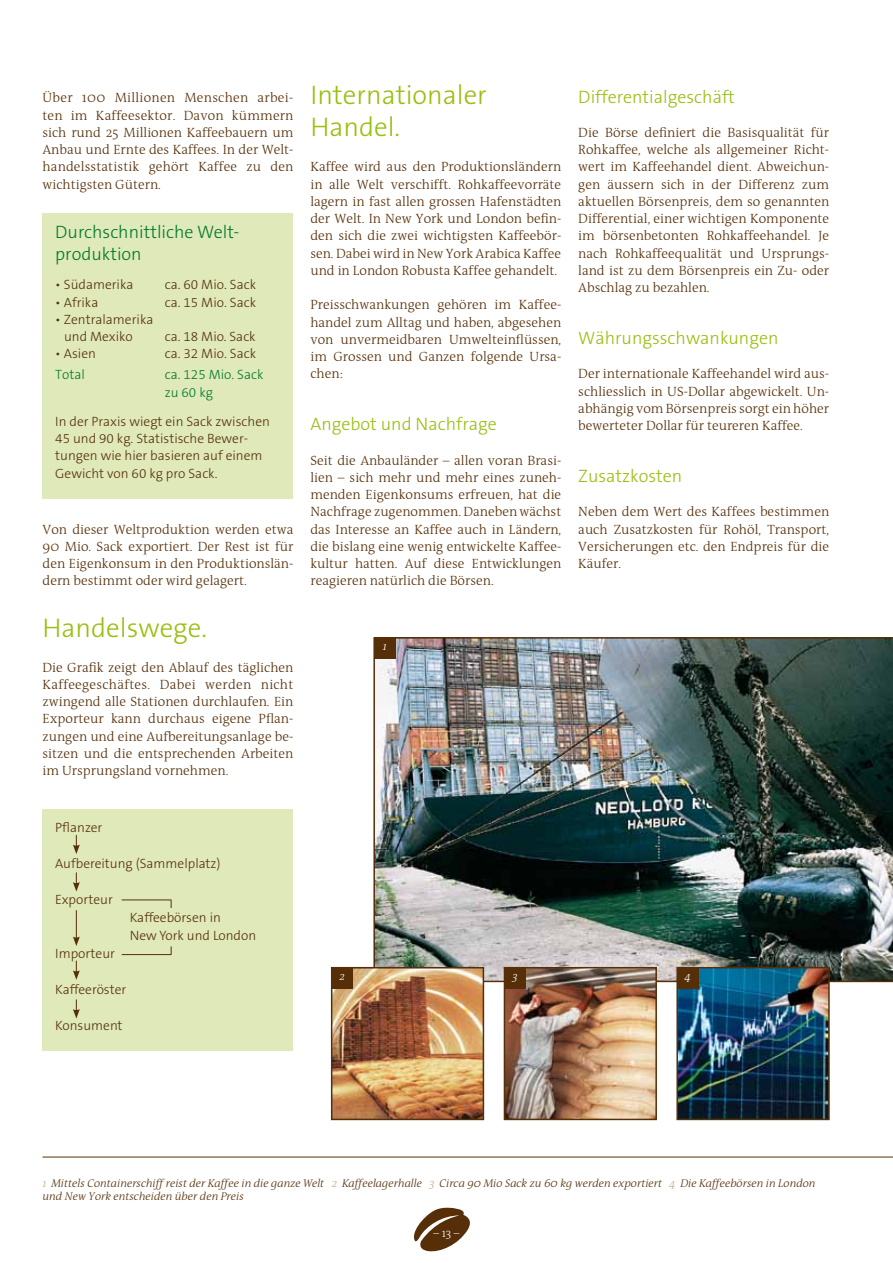
<style>
.page{position:relative;width:893px;height:1263px;background:#fff}
.page>*{position:absolute;margin:0;border:0;box-sizing:border-box;transform-origin:0 0}
.t1{font:300 27px/32.4px "The Sans B3";color:#97bf0d}
.t2{font:300 18px "The Sans B3";color:#97bf0d}
.t3{font:300 18px/21.6px "The Sans B3";color:#00792c}
.t4{font:300 13.5px/17.2px "The Antiqua B3";color:#562f08;text-align:justify}
.t5{font:300 13.5px/17.2px "The Sans B3";color:#562f08}
.t6{font:300 13.5px/17.2px "The Sans B3";color:#00792c}
.t7{font:300 11.55px "The Antiqua B3";color:#fff}
.t8{font:italic 300 11.25px/13.5px "The Antiqua B3 i";color:#562f08}
.t9{font:italic 300 11.25px "The Antiqua B3 i";color:#fff}
.t10{font:italic 300 11.1px "The Antiqua B3 i";color:#fff}
.s1{color:#c7aa8b}
</style>
<div class="page">
<svg style="left:413px;top:1207px;width:57px;height:45px"></svg>
<hr style="left:43px;top:1157px;width:850px;height:1px;background:#562f08">
<div style="left:43px;top:213px;width:250px;height:286px;background:#dfe9ba"></div>
<div style="left:43px;top:810px;width:250px;height:241px;background:#dfe9ba"></div>
<svg style="left:73px;top:835px;width:7px;height:19px"></svg>
<svg style="left:73px;top:961px;width:7px;height:19px"></svg>
<svg style="left:73px;top:872px;width:7px;height:19px"></svg>
<svg style="left:73px;top:910px;width:7px;height:36px"></svg>
<svg style="left:73px;top:999px;width:7px;height:19px"></svg>
<hr style="left:122px;top:899px;width:49px;height:1px;background:#562f08">
<hr style="left:122px;top:954px;width:49px;height:1px;background:#562f08">
<img style="left:373px;top:637px;width:520px;height:345px">
<div style="left:374px;top:638px;width:21px;height:21px;background:#562f08"></div>
<img style="left:334px;top:970px;width:147px;height:147px">
<div style="left:331px;top:967px;width:153px;height:153px;border:2px solid #562f08"></div>
<div style="left:332px;top:968px;width:21px;height:21px;background:#562f08"></div>
<img style="left:507px;top:970px;width:147px;height:147px">
<div style="left:504px;top:967px;width:153px;height:153px;border:2px solid #562f08"></div>
<div style="left:504px;top:968px;width:21px;height:21px;background:#562f08"></div>
<img style="left:679px;top:970px;width:148px;height:147px">
<div style="left:676px;top:967px;width:154px;height:153px;border:2px solid #562f08"></div>
<div style="left:677px;top:968px;width:21px;height:21px;background:#562f08"></div>
<p class="t4" style="left:43px;top:90px;width:252px">Über 100 Millionen Menschen arbei&shy;ten im Kaffeesektor. Davon kümmern sich rund 25 Millionen Kaffeebauern um Anbau und Ernte des Kaffees. In der Welt&shy;handelsstatistik gehört Kaffee zu den wichtigsten Gütern.</p>
<h2 class="t3" style="left:55px;top:222px;width:186px">Durchschnittliche Welt&shy;produktion</h2>
<p class="t5" style="left:55px;top:277px;width:80px">• Südamerika</p>
<p class="t5" style="left:165px;top:277px;width:93px">ca. 60 Mio. Sack</p>
<p class="t5" style="left:55px;top:294px;width:45px">• Afrika</p>
<p class="t5" style="left:165px;top:294px;width:93px">ca. 15 Mio. Sack</p>
<p class="t5" style="left:64px;top:311px;width:91px;text-indent:-9px">• Zentralamerika und Mexiko</p>
<p class="t5" style="left:165px;top:329px;width:92px">ca. 18 Mio. Sack</p>
<p class="t5" style="left:55px;top:346px;width:42px">• Asien</p>
<p class="t5" style="left:165px;top:346px;width:93px">ca. 32 Mio. Sack</p>
<p class="t6" style="left:55px;top:367px;width:31px">Total</p>
<p class="t6" style="left:165px;top:367px;width:100px">ca. 125 Mio. Sack zu 60 kg</p>
<p class="t5" style="left:55px;top:413px;width:216px">In der Praxis wiegt ein Sack zwischen<br>45 und 90 kg. Statistische Bewer&shy;tungen wie hier basieren auf einem<br>Gewicht von 60 kg pro Sack.</p>
<p class="t4" style="left:43px;top:521px;width:252px">Von dieser Weltproduktion werden etwa 90 Mio. Sack exportiert. Der Rest ist für den Eigenkonsum in den Produktionslän&shy;dern bestimmt oder wird gelagert.</p>
<h1 class="t1" style="left:43px;top:613px;width:166px">Handelswege.</h1>
<p class="t4" style="left:43px;top:659px;width:252px">Die Grafik zeigt den Ablauf des täglichen Kaffeegeschäftes. Dabei werden nicht zwingend alle Stationen durchlaufen. Ein Exporteur kann durchaus eigene Pflan&shy;zungen und eine Aufbereitungsanlage be&shy;sitzen und die entsprechenden Arbeiten im Ursprungsland vornehmen.</p>
<h1 class="t1" style="left:310px;top:80px;width:178px">Internationaler<br>Handel.</h1>
<p class="t4" style="left:310px;top:159px;width:252px">Kaffee wird aus den Produktionsländern in alle Welt verschifft. Rohkaffeevorräte lagern in fast allen grossen Hafenstädten der Welt. In New York und London befin&shy;den sich die zwei wichtigsten Kaffeebör&shy;sen. Dabei wird in New York Arabica Kaffee und in London Robusta Kaffee gehandelt.</p>
<p class="t4" style="left:310px;top:297px;width:252px">Preisschwankungen gehören im Kaffee&shy;handel zum Alltag und haben, abgesehen von unvermeidbaren Umwelteinflüssen, im Grossen und Ganzen folgende Ursa&shy;chen:</p>
<h2 class="t2" style="left:310px;top:414px;width:188px">Angebot und Nachfrage</h2>
<p class="t4" style="left:310px;top:452px;width:252px">Seit die Anbauländer – allen voran Brasi&shy;lien – sich mehr und mehr eines zuneh&shy;menden Eigenkonsums erfreuen, hat die Nachfrage zugenommen. Daneben wächst das Interesse an Kaffee auch in Ländern, die bislang eine wenig entwickelte Kaffee&shy;kultur hatten. Auf diese Entwicklungen reagieren natürlich die Börsen.</p>
<p class="t9" style="left:383px;top:641px;width:6px">1</p>
<h2 class="t2" style="left:578px;top:87px;width:158px">Differentialgeschäft</h2>
<p class="t4" style="left:578px;top:124px;width:252px">Die Börse definiert die Basisqualität für Rohkaffee, welche als allgemeiner Richt&shy;wert im Kaffeehandel dient. Abweichun&shy;gen äussern sich in der Differenz zum aktuellen Börsenpreis, dem so genannten Differential, einer wichtigen Komponente im börsenbetonten Rohkaffeehandel. Je nach Rohkaffeequalität und Ursprungs&shy;land ist zu dem Börsenpreis ein Zu- oder Abschlag zu bezahlen.</p>
<h2 class="t2" style="left:578px;top:328px;width:202px">Währungsschwankungen</h2>
<p class="t4" style="left:578px;top:366px;width:252px">Der internationale Kaffeehandel wird aus&shy;schliesslich in US-Dollar abgewickelt. Un&shy;abhängig vom Börsenpreis sorgt ein höher bewerteter Dollar für teureren Kaffee.</p>
<h2 class="t2" style="left:578px;top:466px;width:106px">Zusatzkosten</h2>
<p class="t4" style="left:578px;top:504px;width:252px">Neben dem Wert des Kaffees bestimmen auch Zusatzkosten für Rohöl, Transport, Versicherungen etc. den Endpreis für die Käufer.</p>
<p class="t5" style="left:55px;top:819px;width:49px">Pflanzer</p>
<p class="t5" style="left:55px;top:855px;width:167px">Aufbereitung (Sammelplatz)</p>
<p class="t5" style="left:55px;top:891px;width:59px">Exporteur</p>
<p class="t5" style="left:130px;top:909px;width:128px;line-height:18px">Kaffeebörsen in<br>New York und London</p>
<p class="t5" style="left:55px;top:945px;width:61px">Importeur</p>
<p class="t5" style="left:55px;top:981px;width:73px">Kaffeeröster</p>
<p class="t5" style="left:55px;top:1017px;width:69px">Konsument</p>
<p class="t10" style="left:340px;top:971px;width:7px">2</p>
<p class="t10" style="left:512px;top:971px;width:7px">3</p>
<p class="t10" style="left:685px;top:971px;width:7px">4</p>
<p class="t8" style="left:43px;top:1176px;width:774px"><span class="s1">1</span> Mittels Containerschiff reist der Kaffee in die ganze Welt <span class="s1">2</span> Kaffeelagerhalle <span class="s1">3</span> Circa 90 Mio Sack zu 60 kg werden exportiert <span class="s1">4</span> Die Kaffeebörsen in London und New York entscheiden über den Preis</p>
<p class="t7" style="left:433px;top:1227px;width:28px">– 13 –</p>
</div>
